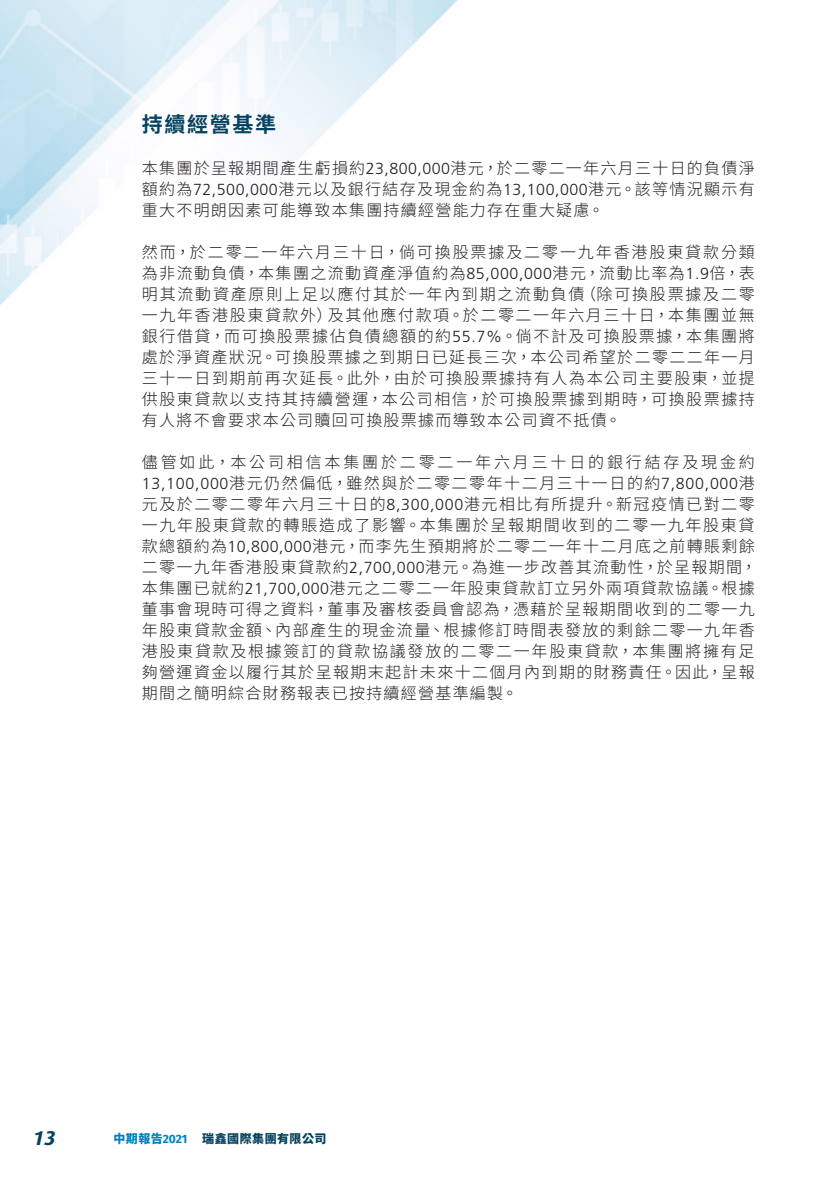
<style>
.page{position:relative;width:840px;height:1191px;background:#fff}
.page>*{position:absolute;margin:0;border:0;box-sizing:border-box;transform-origin:0 0}
.Heading_1{font:700 21px "Source Han Sans TC";letter-spacing:.08em;color:#05425f}
.t1{font:italic 700 20px "Dax";color:#05425f}
.Body_Text{font:300 16px/21px "Source Han Sans TC";letter-spacing:.095em;color:#231f20}
.Body_Text-2{font:300 16px/21px "Source Han Sans TC";letter-spacing:.115em;color:#231f20;text-align:right}
.t2{font:800 12px "Source Han Sans TC";letter-spacing:.04em;color:#05425f}
.t3{font:800 12px "Source Han Sans TC";color:#0081bb}
.s1{font-family:"Frutiger LT Std"}
.s2{font-family:"Fira Sans";font-weight:700}
</style>
<div class="page">
<img style="left:0;top:0;width:458px;height:305px">
<p class="Heading_1" style="left:142px;top:112px;width:136px">持續經營基準</p>
<p class="Body_Text" style="left:142px;top:158px;width:614px;text-align:justify">本集團於呈報期間產生虧損約<span class="s1">23,800,000</span>港元，於二零二一年六月三十日的負債淨額約為<span class="s1">72,500,000</span>港元以及銀行結存及現金約為<span class="s1">13,100,000</span>港元。該等情況顯示有重大不明朗因素可能導致本集團持續經營能力存在重大疑慮。</p>
<p class="Body_Text-2" style="left:142px;top:242px;width:614px">然而，於二零二一年六月三十日，倘可換股票據及二零一九年香港股東貸款分類為非流動負債，本集團之流動資產淨值約為<span class="s1">85,000,000</span>港元，流動比率為<span class="s1">1.9</span>倍，表（除可換股票據及二零</p>
<p class="Body_Text" style="left:327px;top:284px;width:428px;text-indent:-186px">明其流動資產原則上足以應付其於一年內到期之流動負債<br>及其他應付款項。於二零二一年六月三十日，本集團並無</p>
<p class="Body_Text" style="left:142px;top:305px;width:614px">一九年香港股東貸款外）<br>銀行借貸，而可換股票據佔負債總額的約<span class="s1">55.7%</span>。倘不計及可換股票據，本集團將處於淨資產狀況。可換股票據之到期日已延長三次，本公司希望於二零二二年一月三十一日到期前再次延長。此外，由於可換股票據持有人為本公司主要股東，並提供股東貸款以支持其持續營運，本公司相信，於可換股票據到期時，可換股票據持有人將不會要求本公司贖回可換股票據而導致本公司資不抵債。</p>
<p class="Body_Text" style="left:142px;top:452px;width:616px">儘管如此，本公司相信本集團於二零二一年六月三十日的銀行結存及現金約<span class="s1">13,100,000</span>港元仍然偏低，雖然與於二零二零年十二月三十一日的約<span class="s1">7,800,000</span>港元及於二零二零年六月三十日的<span class="s1">8,300,000</span>港元相比有所提升。新冠疫情已對二零一九年股東貸款的轉賬造成了影響。本集團於呈報期間收到的二零一九年股東貸款總額約為<span class="s1">10,800,000</span>港元，而李先生預期將於二零二一年十二月底之前轉賬剩餘二零一九年香港股東貸款約<span class="s1">2,700,000</span>港元。為進一步改善其流動性，於呈報期間，本集團已就約<span class="s1">21,700,000</span>港元之二零二一年股東貸款訂立另外兩項貸款協議。根據董事會現時可得之資料，董事及審核委員會認為，憑藉於呈報期間收到的二零一九年股東貸款金額、內部產生的現金流量、根據修訂時間表發放的剩餘二零一九年香港股東貸款及根據簽訂的貸款協議發放的二零二一年股東貸款，本集團將擁有足夠營運資金以履行其於呈報期末起計未來十二個月內到期的財務責任。因此，呈報期間之簡明綜合財務報表已按持續經營基準編製。</p>
<p class="t1" style="left:33px;top:1126px;width:25px">13</p>
<p class="t3" style="left:113px;top:1131px;width:75px">中期報告<span class="s2">2021</span></p>
<p class="t2" style="left:202px;top:1131px;width:126px">瑞鑫國際集團有限公司</p>
</div>
